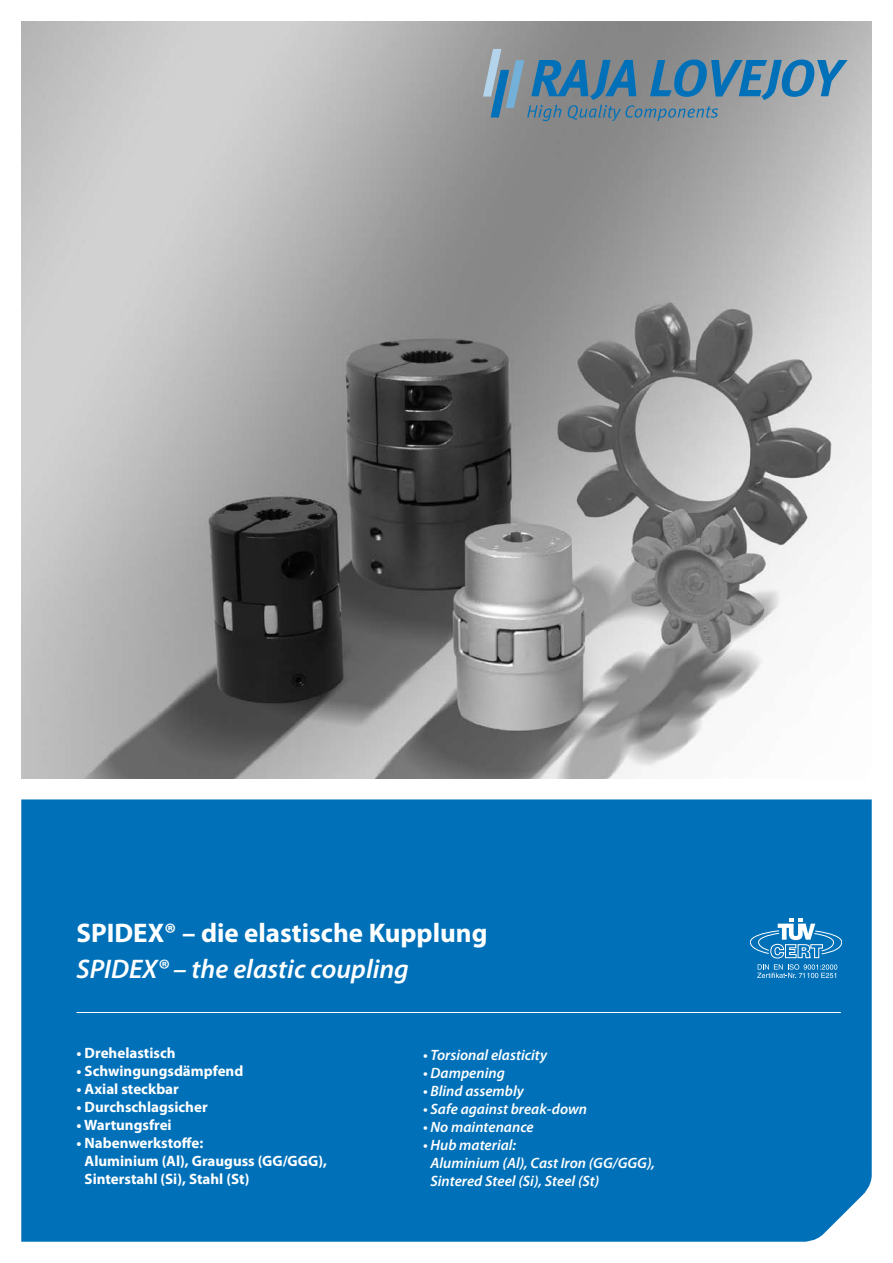
<style>
.page{position:relative;width:893px;height:1263px;background:#fff}
.page>*{position:absolute;margin:0;border:0;box-sizing:border-box;transform-origin:0 0}
.t1{font:700 27px "Myriad Pro";color:#fff}
.t2{font:italic 600 27px "Myriad Pro";color:#fff}
.t3{font:700 15px/18px "Myriad Pro";color:#fff}
.t4{font:italic 600 15px/18px "Myriad Pro";color:#fff}
</style>
<div class="page">
<div style="left:21px;top:799px;width:851px;height:443px;background:#0071b9"></div>
<img style="left:21px;top:21px;width:851px;height:757px">
<hr style="left:77px;top:1012px;width:764px;height:1px;background:#fff">
<svg style="left:750px;top:918px;width:92px;height:40px;background:#3b91c9"></svg>
<svg style="left:757px;top:964px;width:80px;height:14px"></svg>
<svg style="left:483px;top:49px;width:365px;height:72px;background:#728fa1"></svg>
<h1 class="t1" style="left:77px;top:915px;width:412px">SPIDEX® – die elastische Kupplung</h1>
<h1 class="t2" style="left:77px;top:952px;width:334px">SPIDEX® – the elastic coupling</h1>
<p class="t3" style="left:77px;top:1043px;width:101px">• Drehelastisch</p>
<p class="t3" style="left:77px;top:1061px;width:168px">• Schwingungsdämpfend</p>
<p class="t3" style="left:77px;top:1079px;width:104px">• Axial steckbar</p>
<p class="t3" style="left:77px;top:1097px;width:133px">• Durchschlagsicher</p>
<p class="t3" style="left:77px;top:1115px;width:97px">• Wartungsfrei</p>
<p class="t3" style="left:85px;top:1133px;width:244px;text-indent:-8px">• Nabenwerkstoffe:<br>Aluminium (Al), Grauguss (GG/GGG),<br>Sinterstahl (Si), Stahl (St)</p>
<p class="t4" style="left:423px;top:1046px;width:126px">• Torsional elasticity</p>
<p class="t4" style="left:423px;top:1064px;width:83px">• Dampening</p>
<p class="t4" style="left:423px;top:1082px;width:102px">• Blind assembly</p>
<p class="t4" style="left:423px;top:1100px;width:166px">• Safe against break-down</p>
<p class="t4" style="left:423px;top:1118px;width:112px">• No maintenance</p>
<p class="t4" style="left:430px;top:1136px;width:226px;text-indent:-7px">• Hub material:<br>Aluminium (Al), Cast Iron (GG/GGG),<br>Sintered Steel (Si), Steel (St)</p>
</div>
